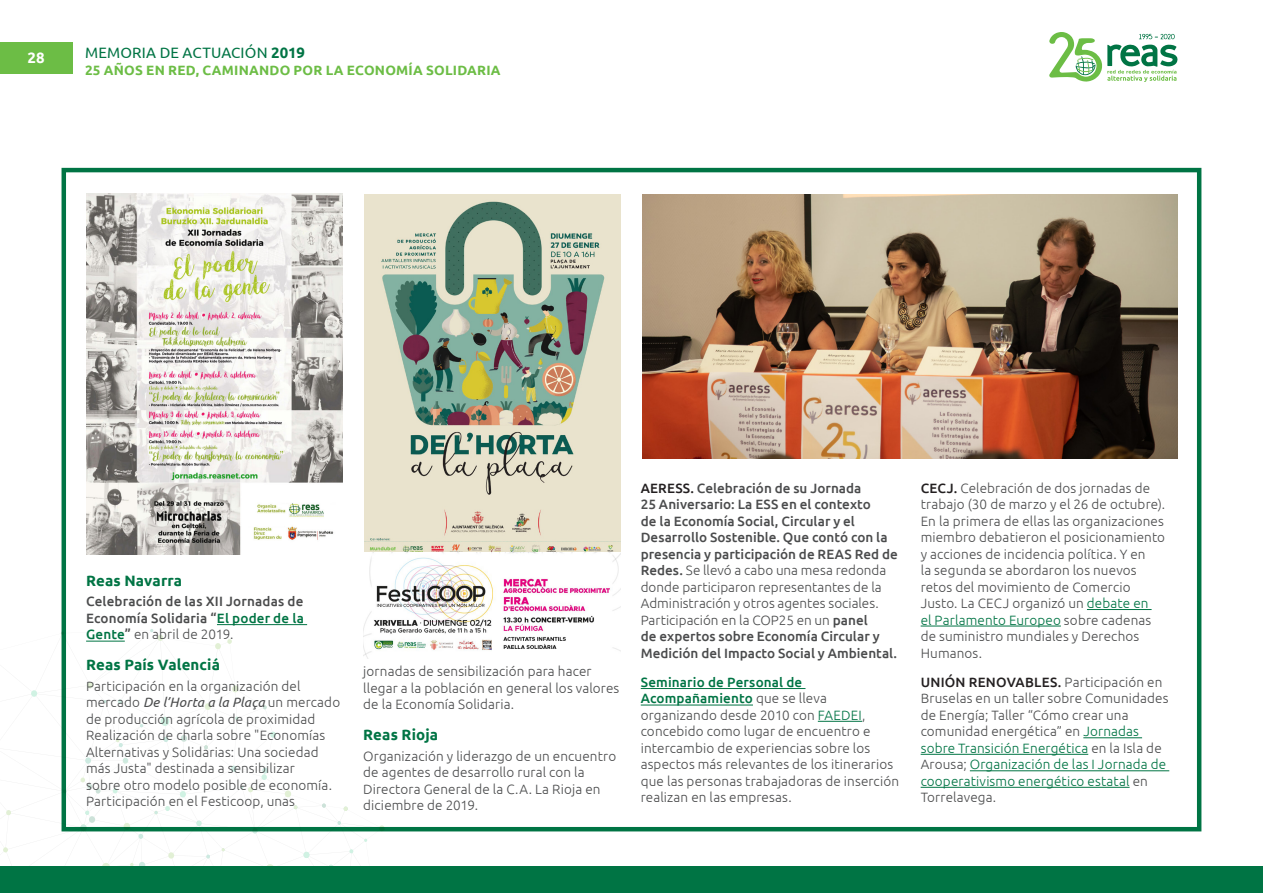
<style>
.page{position:relative;width:1263px;height:893px;background:#fff}
.page>*{position:absolute;margin:0;border:0;box-sizing:border-box;transform-origin:0 0}
.Título_-_Gráficos{font:700 15px "Ubuntu";letter-spacing:.01em;color:#007444}
.t1{font:15px "Ubuntu";letter-spacing:.015em;color:#007444}
.t2{font:700 15px "Ubuntu";color:#fff}
.Texto_gráficos{font:300 13.5px/16.5px "Ubuntu";letter-spacing:.01em;color:#4b4c4d}
.Texto_gráficos-2{font:500 13.5px/16.5px "Ubuntu";color:#4b4c4d}
.t3{font:700 13.5px "Ubuntu";letter-spacing:.02em;color:#6cbd45}
.s1{font-weight:700}
.s2{color:#007444}
.s3{font-weight:300}
.s4{font-weight:400;font-style:italic}
.s5{color:#231f20}
.s6{font-weight:500;color:#007444}
.s7{font-weight:500;color:#231f20}
</style>
<div class="page">
<div style="left:0;top:43px;width:72px;height:31px;background:#6cbd45"></div>
<svg style="left:1049px;top:32px;width:129px;height:50px"></svg>
<svg style="left:3px;top:629px;width:389px;height:237px"></svg>
<hr style="left:641px;top:688px;width:164px;height:1px;background:#007444">
<hr style="left:641px;top:705px;width:112px;height:1px;background:#007444">
<hr style="left:818px;top:721px;width:44px;height:1px;background:#007444">
<div style="left:0;top:866px;width:1263px;height:27px;background:#007444"></div>
<div style="left:62px;top:168px;width:1139px;height:663px;border:4px solid #007444"></div>
<img style="left:642px;top:194px;width:536px;height:264px">
<img style="left:364px;top:195px;width:256px;height:463px">
<img style="left:86px;top:194px;width:256px;height:360px">
<hr style="left:217px;top:624px;width:90px;height:1px;background:#007444">
<hr style="left:86px;top:641px;width:39px;height:1px;background:#007444">
<hr style="left:1087px;top:609px;width:64px;height:1px;background:#007444">
<hr style="left:921px;top:626px;width:140px;height:1px;background:#007444">
<hr style="left:1083px;top:737px;width:59px;height:1px;background:#007444">
<hr style="left:921px;top:754px;width:167px;height:1px;background:#007444">
<hr style="left:970px;top:770px;width:199px;height:1px;background:#007444">
<hr style="left:921px;top:787px;width:208px;height:1px;background:#007444">
<p class="t2" style="left:28px;top:48px;width:19px">28</p>
<p class="t1" style="left:85px;top:44px;width:221px">MEMORIA DE ACTUACIÓN <span class="s1">2019</span></p>
<p class="t3" style="left:85px;top:62px;width:417px">25 AÑOS EN RED, CAMINANDO POR LA ECONOMÍA SOLIDARIA</p>
<p class="Título_-_Gráficos" style="left:86px;top:571px;width:98px">Reas Navarra</p>
<p class="Texto_gráficos-2" style="left:86px;top:593px;width:219px;text-align:justify">Celebración de las XII Jornadas de Economía Solidaria “<span class="s2">El poder de la Gente</span>” <span class="s3">en abril de 2019.</span></p>
<p class="Título_-_Gráficos" style="left:86px;top:656px;width:135px">Reas País Valenciá</p>
<p class="Texto_gráficos" style="left:86px;top:678px;width:256px">Participación en la organización del mercado <span class="s4">De l’Horta a la Plaça</span> un mercado de producción agrícola de proximidad Realización de charla sobre "Economías Alternativas y Solidarias: Una sociedad más Justa" destinada a sensibilizar<br>sobre otro modelo posible de economía.<br>Participación en el Festicoop, unas</p>
<p class="Texto_gráficos" style="left:363px;top:663px;width:258px">jornadas de sensibilización para hacer llegar a la población en general los valores de la Economía Solidaria.</p>
<p class="Título_-_Gráficos" style="left:363px;top:725px;width:76px">Reas Rioja</p>
<p class="Texto_gráficos" style="left:363px;top:747px;width:254px">Organización y liderazgo de un encuentro de agentes de desarrollo rural con la Directora General de la C.A. La Rioja en diciembre de 2019.</p>
<p class="Texto_gráficos-2" style="left:641px;top:479px;width:259px"><span class="s5">AERESS.</span> Celebración de su Jornada<br>25 Aniversario: La ESS en el contexto<br>de la Economía Social, Circular y el Desarrollo Sostenible. Que contó con la presencia y participación de REAS Red de Redes. <span class="s3">Se llevó a cabo una mesa redonda donde participaron representantes de la Administración y otros agentes sociales.<br>Participación en la COP25 en un</span> panel<br>de expertos sobre Economía Circular y Medición del Impacto Social y Ambiental.</p>
<p class="Texto_gráficos" style="left:641px;top:673px;width:260px"><span class="s6">Seminario de Personal de Acompañamiento</span> que se lleva organizando desde 2010 con <span class="s2">FAEDEI</span>, concebido como lugar de encuentro e intercambio de experiencias sobre los aspectos más relevantes de los itinerarios que las personas trabajadoras de inserción realizan en las empresas.</p>
<p class="Texto_gráficos" style="left:921px;top:479px;width:246px"><span class="s7">CECJ.</span> Celebración de dos jornadas de trabajo (30 de marzo y el 26 de octubre).<br>En la primera de ellas las organizaciones miembro debatieron el posicionamiento y acciones de incidencia política. Y en<br>la segunda se abordaron los nuevos retos del movimiento de Comercio Justo. La CECJ organizó un <span class="s2">debate en<br>el Parlamento Europeo</span> sobre cadenas de suministro mundiales y Derechos Humanos.</p>
<p class="Texto_gráficos" style="left:921px;top:673px;width:249px"><span class="s7">UNIÓN RENOVABLES.</span> Participación en Bruselas en un taller sobre Comunidades de Energía; Taller “Cómo crear una comunidad energética” en <span class="s2">Jornadas sobre Transición Energética</span> en la Isla de Arousa; <span class="s2">Organización de las I Jornada de cooperativismo energético estatal</span> en Torrelavega.</p>
</div>
